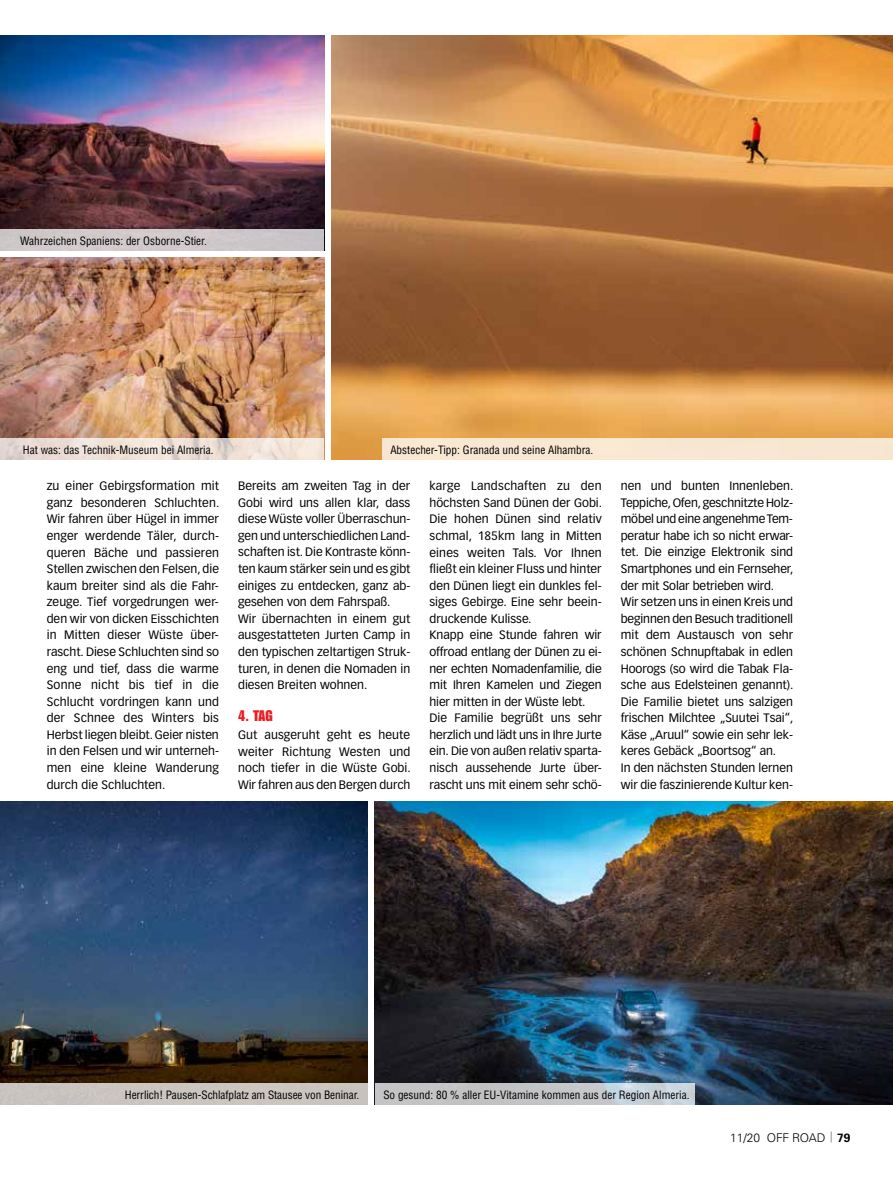
<style>
.page{position:relative;width:893px;height:1191px;background:#fff}
.page>*{position:absolute;margin:0;border:0;box-sizing:border-box;transform-origin:0 0}
.t1{font:15px "Impact";color:#ed1c23}
.t2{font:12px/16.5px "Vectora LH";letter-spacing:-.005em;color:#000}
.t3{font:300 12px "Univers";letter-spacing:-.02em;color:#000}
.t4{font:condensed 11.25px "Helvetica";color:#000}
.s1{font-weight:700}
</style>
<div class="page">
<img style="left:332px;top:35px;width:561px;height:425px">
<img style="left:0;top:258px;width:324px;height:180px">
<img style="left:0;top:35px;width:324px;height:195px">
<img style="left:375px;top:801px;width:518px;height:303px">
<svg style="left:375px;top:1083px;width:319px;height:21px;fill:#c4c5c6"></svg>
<div style="left:382px;top:438px;width:511px;height:22px;background:#f8e7d2"></div>
<svg style="left:0;top:438px;width:324px;height:22px;fill:#efe1d7"></svg>
<div style="left:0;top:230px;width:324px;height:21px;background:#cfc8c9"></div>
<img style="left:0;top:801px;width:368px;height:282px">
<div style="left:0;top:1083px;width:368px;height:21px;background:#cbc5bf"></div>
<p class="t4" style="left:20px;top:234px;width:188px">Wahrzeichen Spaniens: der Osborne-Stier.</p>
<p class="t4" style="left:23px;top:442px;width:192px">Hat was: das Technik-Museum bei Almeria.</p>
<p class="t4" style="left:390px;top:442px;width:205px">Abstecher-Tipp: Granada und seine Alhambra.</p>
<p class="t2" style="left:47px;top:478px;width:174px;text-align:justify">zu einer Gebirgsformation mit ganz besonderen Schluchten.<br>Wir fahren über Hügel in immer enger werdende Täler, durch&shy;queren Bäche und passieren Stellen zwischen den Felsen, die kaum breiter sind als die Fahr&shy;zeuge. Tief vorgedrungen wer&shy;den wir von dicken Eisschichten in Mitten dieser Wüste über&shy;rascht. Diese Schluchten sind so eng und tief, dass die warme Sonne nicht bis tief in die Schlucht vordringen kann und der Schnee des Winters bis Herbst liegen bleibt. Geier nisten in den Felsen und wir unterneh&shy;men eine kleine Wanderung durch die Schluchten.</p>
<p class="t2" style="left:238px;top:478px;width:174px">Bereits am zweiten Tag in der<br>Gobi wird uns allen klar, dass diese Wüste voller Überraschun&shy;gen und unterschiedlichen Land&shy;schaften ist. Die Kontraste könn&shy;ten kaum stärker sein und es gibt einiges zu entdecken, ganz ab&shy;gesehen von dem Fahrspaß.<br>Wir übernachten in einem gut ausgestatteten Jurten Camp in den typischen zeltartigen Struk&shy;turen, in denen die Nomaden in diesen Breiten wohnen.</p>
<p class="t1" style="left:238px;top:707px;width:36px">4. TAG</p>
<p class="t2" style="left:238px;top:726px;width:174px;text-align:justify">Gut ausgeruht geht es heute weiter Richtung Westen und noch tiefer in die Wüste Gobi.<br>Wir fahren aus den Bergen durch</p>
<p class="t2" style="left:429px;top:478px;width:174px">karge Landschaften zu den höchsten Sand Dünen der Gobi.<br>Die hohen Dünen sind relativ schmal, 185km lang in Mitten eines weiten Tals. Vor Ihnen fließt ein kleiner Fluss und hinter den Dünen liegt ein dunkles fel&shy;siges Gebirge. Eine sehr beein&shy;druckende Kulisse.<br>Knapp eine Stunde fahren wir offroad entlang der Dünen zu ei&shy;ner echten Nomadenfamilie, die mit Ihren Kamelen und Ziegen hier mitten in der Wüste lebt.<br>Die Familie begrüßt uns sehr herzlich und lädt uns in Ihre Jurte ein. Die von außen relativ sparta&shy;nisch aussehende Jurte über&shy;rascht uns mit einem sehr schö-</p>
<p class="t2" style="left:621px;top:478px;width:174px">nen und bunten Innenleben.<br>Teppiche, Ofen, geschnitzte Holz&shy;möbel und eine angenehme Tem&shy;peratur habe ich so nicht erwar&shy;tet. Die einzige Elektronik sind<br>Smartphones und ein Fernseher, der mit Solar betrieben wird.<br>Wir setzen uns in einen Kreis und beginnen den Besuch traditionell mit dem Austausch von sehr schönen Schnupftabak in edlen<br>Hoorogs (so wird die Tabak Fla&shy;sche aus Edelsteinen genannt).<br>Die Familie bietet uns salzigen frischen Milchtee „Suutei Tsai“,<br>Käse „Aruul“ sowie ein sehr lec&shy;keres Gebäck „Boortsog“ an.<br>In den nächsten Stunden lernen wir die faszinierende Kultur ken-</p>
<p class="t4" style="left:125px;top:1087px;width:236px">Herrlich! Pausen-Schlafplatz am Stausee von Beninar.</p>
<p class="t4" style="left:383px;top:1087px;width:308px">So gesund: 80 % aller EU-Vitamine kommen aus der Region Almeria.</p>
<p class="t3" style="left:730px;top:1130px;width:122px">11/20 OFF ROAD <span class="s1">79</span></p>
</div>
